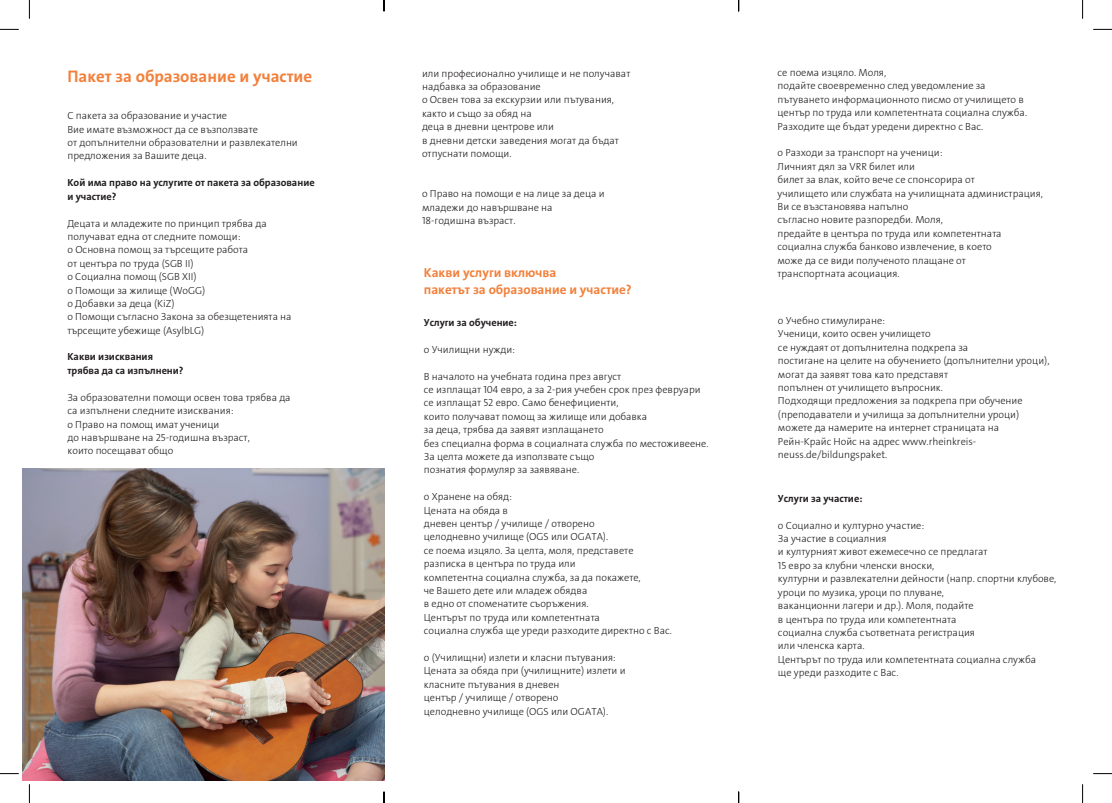
<style>
.page{position:relative;width:1112px;height:803px;background:#fff}
.page>*{position:absolute;margin:0;border:0;box-sizing:border-box;transform-origin:0 0}
.t1{font:16.88px "The Sans LP7 Bld";color:#f2813c}
.t2{font:13.12px/17.1px "The Sans LP7 Bld";color:#f2813c}
.t3{font:10.38px/13.4px "The Sans LP3 Lig";color:#231f20}
.t4{font:10.38px/13.4px "The Sans LP7 Bld";color:#231f20}
</style>
<div class="page">
<img style="left:22px;top:469px;width:362px;height:312px">
<svg style="left:0;top:29px;width:19px;height:1px"></svg>
<svg style="left:1093px;top:29px;width:18px;height:1px"></svg>
<svg style="left:0;top:773px;width:19px;height:1px"></svg>
<svg style="left:1093px;top:773px;width:18px;height:1px"></svg>
<svg style="left:29px;top:0;width:1px;height:19px"></svg>
<svg style="left:29px;top:784px;width:1px;height:19px"></svg>
<svg style="left:1082px;top:0;width:1px;height:19px"></svg>
<svg style="left:1082px;top:784px;width:1px;height:19px"></svg>
<h1 class="t1" style="left:67px;top:65px;width:246px">Пакет за образование и участие</h1>
<p class="t3" style="left:67px;top:109px;width:232px">С пакета за образование и участие<br>Вие имате възможност да се възползвате<br>от допълнителни образователни и развлекателни предложения за Вашите деца.</p>
<p class="t4" style="left:67px;top:176px;width:249px">Кой има право на услугите от пакета за образование и участие?</p>
<p class="t3" style="left:67px;top:216px;width:225px">Децата и младежите по принцип трябва да получават една от следните помощи:<br>o Основна помощ за търсещите работа<br>от центъра по труда (SGB II)<br>o Социална помощ (SGB XII)<br>o Помощи за жилище (WoGG)<br>o Добавки за деца (KiZ)<br>o Помощи съгласно Закона за обезщетенията на търсещите убежище (AsylbLG)</p>
<p class="t4" style="left:67px;top:350px;width:117px">Какви изисквания трябва да са изпълнени?</p>
<p class="t3" style="left:67px;top:391px;width:225px">За образователни помощи освен това трябва да са изпълнени следните изисквания:<br>o Право на помощ имат ученици<br>до навършване на 25-годишна възраст,<br>които посещават общо</p>
<p class="t3" style="left:422px;top:66px;width:210px">или професионално училище и не получават надбавка за образование<br>o Освен това за екскурзии или пътувания, както и също за обяд на<br>деца в дневни центрове или<br>в дневни детски заведения могат да бъдат отпуснати помощи.</p>
<p class="t3" style="left:422px;top:187px;width:184px">o Право на помощи е на лице за деца и младежи до навършване на<br>18-годишна възраст.</p>
<p class="t2" style="left:424px;top:264px;width:209px">Какви услуги включва<br>пакетът за образование и участие?</p>
<p class="t4" style="left:424px;top:316px;width:95px">Услуги за обучение:</p>
<p class="t3" style="left:424px;top:343px;width:93px">o Училищни нужди:</p>
<p class="t3" style="left:424px;top:369px;width:286px">В началото на учебната година през август<br>се изплащат 104 евро, а за 2-рия учебен срок през февруари се изплащат 52 евро. Само бенефициенти,<br>които получават помощ за жилище или добавка<br>за деца, трябва да заявят изплащането<br>без специална форма в социалната служба по местоживеене.<br>За целта можете да използвате също<br>познатия формуляр за заявяване.</p>
<p class="t3" style="left:424px;top:490px;width:249px">o Хранене на обяд:<br>Цената на обяда в<br>дневен център / училище / отворено<br>целодневно училище (OGS или OGATA).<br>се поема изцяло. За целта, моля, представете разписка в центъра по труда или<br>компетентна социална служба, за да покажете,<br>че Вашето дете или младеж обядва<br>в едно от споменатите съоръжения.<br>Центърът по труда или компетентната<br>социална служба ще уреди разходите директно с Вас.</p>
<p class="t3" style="left:423px;top:651px;width:203px">o (Училищни) излети и класни пътувания:<br>Цената за обяда при (училищните) излети и класните пътувания в дневен<br>център / училище / отворено<br>целодневно училище (OGS или OGATA).</p>
<p class="t3" style="left:777px;top:66px;width:251px">се поема изцяло. Моля,<br>подайте своевременно след уведомление за пътуването информационното писмо от училището в център по труда или компетентната социална служба.<br>Разходите ще бъдат уредени директно с Вас.</p>
<p class="t3" style="left:777px;top:146px;width:267px">o Разходи за транспорт на ученици:<br>Личният дял за VRR билет или<br>билет за влак, който вече се спонсорира от<br>училището или службата на училищната администрация, Ви се възстановява напълно<br>съгласно новите разпоредби. Моля,<br>предайте в центъра по труда или компетентната социална служба банково извлечение, в което<br>може да се види полученото плащане от<br>транспортната асоциация.</p>
<p class="t3" style="left:777px;top:314px;width:273px">o Учебно стимулиране:<br>Ученици, които освен училището<br>се нуждаят от допълнителна подкрепа за<br>постигане на целите на обучението (допълнителни уроци), могат да заявят това като представят<br>попълнен от училището въпросник.<br>Подходящи предложения за подкрепа при обучение (преподаватели и училища за допълнителни уроци) можете да намерите на интернет страницата на Рейн-Крайс Нойс на адрес www.rheinkreis&shy;neuss.de/bildungspaket.</p>
<p class="t4" style="left:777px;top:492px;width:86px">Услуги за участие:</p>
<p class="t3" style="left:777px;top:518px;width:280px">o Социално и културно участие:<br>За участие в социалния<br>и културният живот ежемесечно се предлагат<br>15 евро за клубни членски вноски,<br>културни и развлекателни дейности (напр. спортни клубове, уроци по музика, уроци по плуване,<br>ваканционни лагери и др.). Моля, подайте<br>в центъра по труда или компетентната<br>социална служба съответната регистрация<br>или членска карта.<br>Центърът по труда или компетентната социална служба<br>ще уреди разходите с Вас.</p>
</div>
